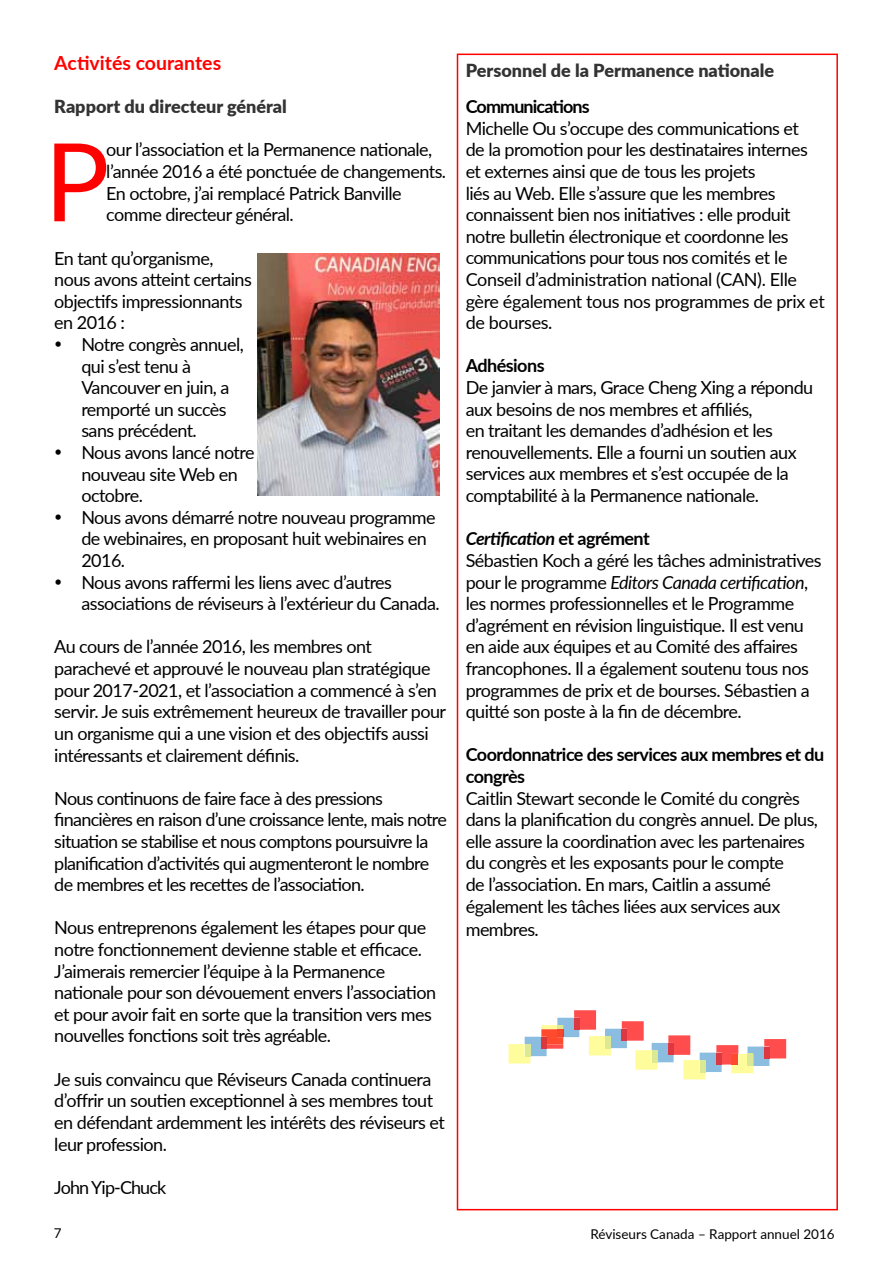
<style>
.page{position:relative;width:894px;height:1264px;background:#fff}
.page>*{position:absolute;margin:0;border:0;box-sizing:border-box;transform-origin:0 0}
.t1{font:108.45px "Lato";color:#f00}
.t2{font:700 19.5px "Lato";color:#f00}
.t3{font:18px/21.6px "Lato";letter-spacing:-.03em;color:#000}
.t4{font:900 18px "Lato";color:#333}
.t5{font:700 18px/21.6px "Lato";letter-spacing:-.03em;color:#000}
.t6{font:700 18px "Lato";letter-spacing:-.05em;color:#000}
.t7{font:18px "Lato";letter-spacing:-.05em;color:#000}
.t8{font:13.5px "Lato";color:#000}
.s1{font-weight:700;font-style:italic}
.s2{font-weight:700}
.s3{font-style:italic}
</style>
<div class="page">
<img style="left:258px;top:253px;width:181px;height:242px">
<div style="left:457px;top:54px;width:381px;height:1156px;border:2px solid #f00"></div>
<svg style="left:508px;top:1010px;width:278px;height:69px"></svg>
<div style="left:524px;top:1044px;width:6px;height:12px;background:#dbe894"></div>
<p class="t2" style="left:54px;top:49px;width:168px">Activités courantes</p>
<p class="t4" style="left:54px;top:93px;width:234px">Rapport du directeur général</p>
<h1 class="t1" style="left:44px;top:104px;width:67px">P</h1>
<p class="t3" style="left:106px;top:138px;width:341px">our l’association et la Permanence nationale, l’année 2016 a été ponctuée de changements.<br>En octobre, j’ai remplacé Patrick Banville comme directeur général.</p>
<p class="t3" style="left:54px;top:246px;width:199px">En tant qu’organisme, nous avons atteint certains objectifs impressionnants en 2016 :</p>
<p class="t3" style="left:81px;top:333px;width:164px;text-indent:-27px">• Notre congrès annuel, qui s’est tenu à<br>Vancouver en juin, a remporté un succès sans précédent.</p>
<p class="t3" style="left:81px;top:441px;width:175px;text-indent:-27px">• Nous avons lancé notre nouveau site Web en octobre.</p>
<p class="t3" style="left:81px;top:505px;width:355px;text-indent:-27px">• Nous avons démarré notre nouveau programme de webinaires, en proposant huit webinaires en<br>2016.</p>
<p class="t3" style="left:81px;top:570px;width:360px;text-indent:-27px">• Nous avons raffermi les liens avec d’autres associations de réviseurs à l’extérieur du Canada.</p>
<p class="t3" style="left:54px;top:635px;width:393px">Au cours de l’année 2016, les membres ont parachevé et approuvé le nouveau plan stratégique pour 2017-2021, et l’association a commencé à s’en servir. Je suis extrêmement heureux de travailler pour un organisme qui a une vision et des objectifs aussi intéressants et clairement définis.</p>
<p class="t3" style="left:54px;top:786px;width:394px">Nous continuons de faire face à des pressions financières en raison d’une croissance lente, mais notre situation se stabilise et nous comptons poursuivre la planification d’activités qui augmenteront le nombre de membres et les recettes de l’association.</p>
<p class="t3" style="left:54px;top:916px;width:383px">Nous entreprenons également les étapes pour que notre fonctionnement devienne stable et efficace.<br>J’aimerais remercier l’équipe à la Permanence nationale pour son dévouement envers l’association et pour avoir fait en sorte que la transition vers mes nouvelles fonctions soit très agréable.</p>
<p class="t3" style="left:54px;top:1067px;width:392px">Je suis convaincu que Réviseurs Canada continuera d’offrir un soutien exceptionnel à ses membres tout en défendant ardemment les intérêts des réviseurs et leur profession.</p>
<p class="t7" style="left:54px;top:1174px;width:113px">John Yip-Chuck</p>
<p class="t4" style="left:466px;top:57px;width:310px">Personnel de la Permanence nationale</p>
<p class="t6" style="left:466px;top:93px;width:125px">Communications</p>
<p class="t3" style="left:466px;top:117px;width:360px">Michelle Ou s’occupe des communications et<br>de la promotion pour les destinataires internes et externes ainsi que de tous les projets<br>liés au Web. Elle s’assure que les membres connaissent bien nos initiatives : elle produit notre bulletin électronique et coordonne les communications pour tous nos comités et le Conseil d’administration national (CAN). Elle gère également tous nos programmes de prix et de bourses.</p>
<p class="t5" style="left:466px;top:354px;width:80px">Adhésions</p>
<p class="t3" style="left:466px;top:376px;width:349px">De janvier à mars, Grace Cheng Xing a répondu aux besoins de nos membres et affiliés,<br>en traitant les demandes d’adhésion et les renouvellements. Elle a fourni un soutien aux services aux membres et s’est occupée de la comptabilité à la Permanence nationale.</p>
<p class="t3" style="left:466px;top:527px;width:357px"><span class="s1">Certification</span> <span class="s2">et agrément<br></span>Sébastien Koch a géré les tâches administratives pour le programme <span class="s3">Editors Canada certification</span>, les normes professionnelles et le Programme d’agrément en révision linguistique. Il est venu en aide aux équipes et au Comité des affaires francophones. Il a également soutenu tous nos programmes de prix et de bourses. Sébastien a quitté son poste à la fin de décembre.</p>
<p class="t5" style="left:466px;top:743px;width:360px">Coordonnatrice des services aux membres et du congrès</p>
<p class="t3" style="left:466px;top:786px;width:354px">Caitlin Stewart seconde le Comité du congrès dans la planification du congrès annuel. De plus, elle assure la coordination avec les partenaires du congrès et les exposants pour le compte<br>de l’association. En mars, Caitlin a assumé également les tâches liées aux services aux</p>
<p class="t3" style="left:466px;top:918px;width:75px">membres.</p>
<p class="t8" style="left:54px;top:1223px;width:9px">7</p>
<p class="t8" style="left:590px;top:1224px;width:246px">Réviseurs Canada – Rapport annuel 2016</p>
</div>
